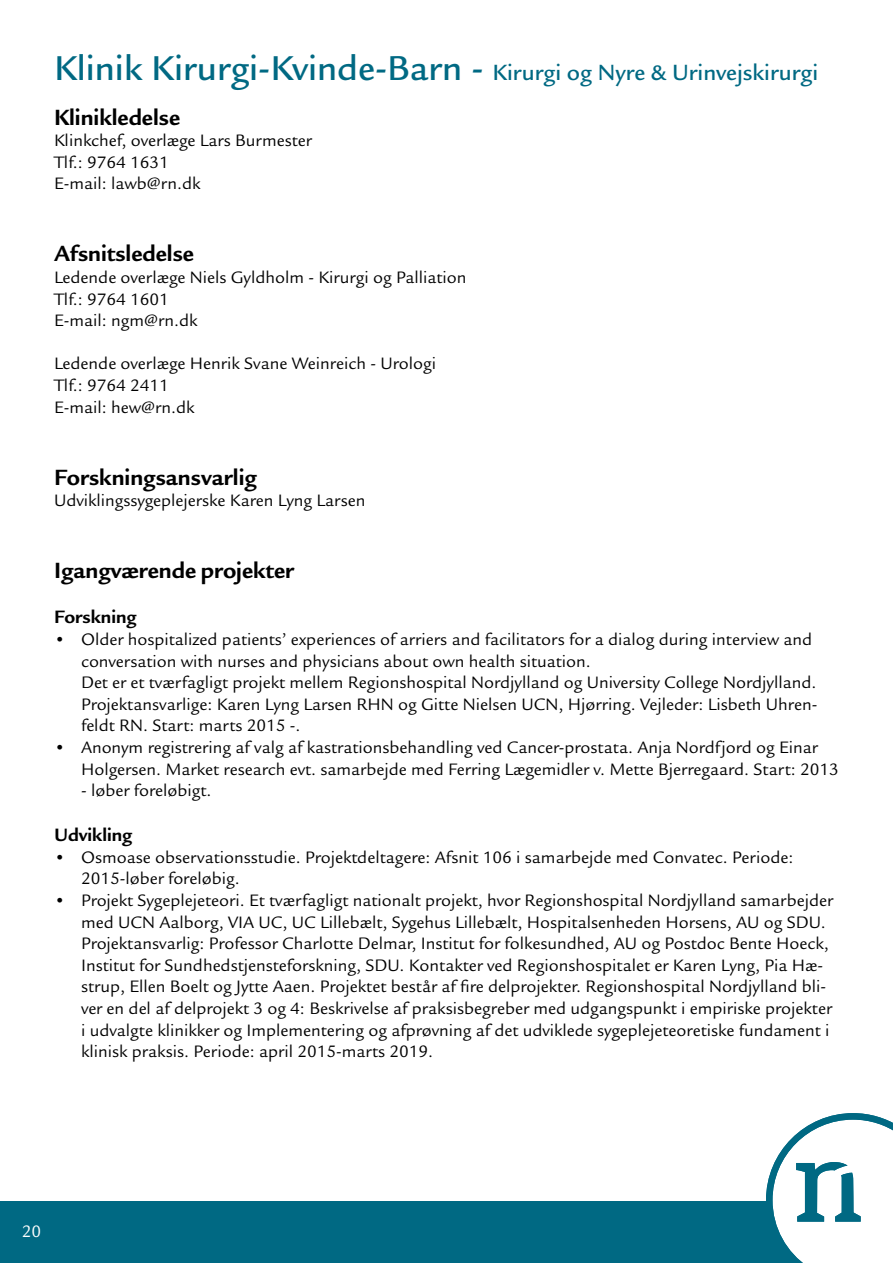
<style>
.page{position:relative;width:893px;height:1263px;background:#fff}
.page>*{position:absolute;margin:0;border:0;box-sizing:border-box;transform-origin:0 0}
.t1{font:700 24px "Legacy Sans ITC Std";color:#000}
.t2{font:500 24px "Legacy Sans ITC Std";color:#006983}
.t3{font:700 19.5px "Legacy Sans ITC Std";color:#000}
.t4{font:18px/21.6px "Legacy Sans ITC Std";color:#000}
.t5{font:18px "Legacy Sans ITC Std";color:#fff}
.s1{font-size:37.5px}
</style>
<div class="page">
<div style="left:0;top:1202px;width:770px;height:61px;background:#006983"></div>
<svg style="left:766px;top:1113px;width:127px;height:150px"></svg>
<h1 class="t2" style="left:54px;top:59px;width:766px"><span class="s1">Klinik Kirurgi-Kvinde-Barn -</span> Kirurgi og Nyre &amp; Urinvejskirurgi</h1>
<h1 class="t1" style="left:54px;top:103px;width:128px">Klinikledelse</h1>
<p class="t4" style="left:54px;top:130px;width:259px">Klinkchef, overlæge Lars Burmester<br>Tlf.: 9764 1631<br>E-mail: lawb@rn.dk</p>
<h1 class="t1" style="left:54px;top:240px;width:142px">Afsnitsledelse</h1>
<p class="t4" style="left:54px;top:267px;width:414px">Ledende overlæge Niels Gyldholm - Kirurgi og Palliation<br>Tlf.: 9764 1601<br>E-mail: ngm@rn.dk</p>
<p class="t4" style="left:54px;top:353px;width:384px">Ledende overlæge Henrik Svane Weinreich - Urologi<br>Tlf.: 9764 2411<br>E-mail: hew@rn.dk</p>
<h1 class="t1" style="left:54px;top:463px;width:204px">Forskningsansvarlig</h1>
<p class="t4" style="left:54px;top:490px;width:313px">Udviklingssygeplejerske Karen Lyng Larsen</p>
<h1 class="t1" style="left:54px;top:557px;width:242px">Igangværende projekter</h1>
<p class="t3" style="left:54px;top:606px;width:84px">Forskning</p>
<p class="t4" style="left:81px;top:629px;width:738px;text-indent:-27px">• Older hospitalized patients’ experiences of arriers and facilitators for a dialog during interview and conversation with nurses and physicians about own health situation.<br>Det er et tværfagligt projekt mellem Regionshospital Nordjylland og University College Nordjylland.<br>Projektansvarlige: Karen Lyng Larsen RHN og Gitte Nielsen UCN, Hjørring. Vejleder: Lisbeth Uhren&shy;feldt RN. Start: marts 2015 -.</p>
<p class="t4" style="left:81px;top:737px;width:759px;text-indent:-27px">• Anonym registrering af valg af kastrationsbehandling ved Cancer-prostata. Anja Nordfjord og Einar<br>Holgersen. Market research evt. samarbejde med Ferring Lægemidler v. Mette Bjerregaard. Start: 2013</p>
<p class="t4" style="left:81px;top:780px;width:132px">- løber foreløbigt.</p>
<p class="t3" style="left:54px;top:824px;width:80px">Udvikling</p>
<p class="t4" style="left:81px;top:846px;width:714px;text-indent:-27px">• Osmoase observationsstudie. Projektdeltagere: Afsnit 106 i samarbejde med Convatec. Periode:<br>2015-løber foreløbig.</p>
<p class="t4" style="left:81px;top:890px;width:753px;text-indent:-27px">• Projekt Sygeplejeteori. Et tværfagligt nationalt projekt, hvor Regionshospital Nordjylland samarbejder med UCN Aalborg, VIA UC, UC Lillebælt, Sygehus Lillebælt, Hospitalsenheden Horsens, AU og SDU.<br>Projektansvarlig: Professor Charlotte Delmar, Institut for folkesundhed, AU og Postdoc Bente Hoeck, Institut for Sundhedstjensteforskning, SDU. Kontakter ved Regionshospitalet er Karen Lyng, Pia Hæ&shy;strup, Ellen Boelt og Jytte Aaen. Projektet består af fire delprojekter. Regionshospital Nordjylland bli&shy;ver en del af delprojekt 3 og 4: Beskrivelse af praksisbegreber med udgangspunkt i empiriske projekter i udvalgte klinikker og Implementering og afprøvning af det udviklede sygeplejeteoretiske fundament i klinisk praksis. Periode: april 2015-marts 2019.</p>
<p class="t5" style="left:22px;top:1221px;width:21px">20</p>
</div>
